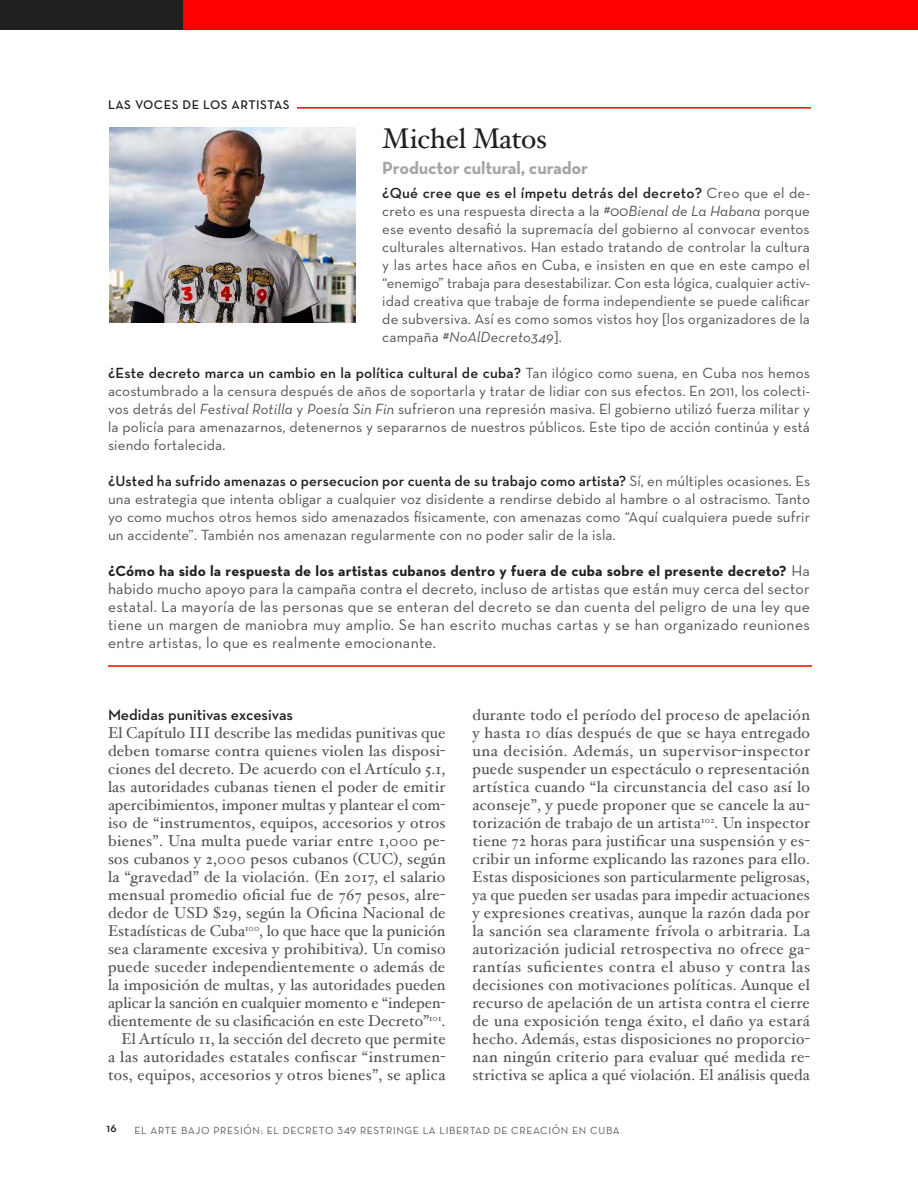
<style>
.page{position:relative;width:918px;height:1188px;background:#fff}
.page>*{position:absolute;margin:0;border:0;box-sizing:border-box;transform-origin:0 0}
.t1{font:28.5px "Hoefler Text";letter-spacing:-.01em;color:#221f1f}
.t2{font:700 18px "Neutraface Text";letter-spacing:-.01em;color:#a3a5a5}
.t3{font:15.75px/18px "Hoefler Text";letter-spacing:.01em;color:#515254;text-align:justify}
.t4{font:15.75px/18px "Neutraface Text";letter-spacing:.02em;color:#515254;text-align:justify}
.t5{font:600 15.75px "Neutraface Text";color:#221f1f}
.t6{font:15px/18px "Neutraface Text";letter-spacing:.01em;color:#515254;text-align:justify}
.t7{font:700 15px "Neutraface Text";letter-spacing:.01em;color:#221f1f}
.t8{font:600 12.75px "Neutraface Text";letter-spacing:.04em;color:#221f1f}
.t9{font:600 12px "Neutraface Text";color:#221f1f}
.t10{font:10.5px "Neutraface Text";letter-spacing:.06em;color:#57585a}
.s1{font-weight:600;color:#221f1f}
.s2{font-style:italic}
.s3{font-weight:400;font-size:15.75px;color:#515254}
</style>
<div class="page">
<div style="left:173px;top:0;width:745px;height:30px;background:#f00"></div>
<div style="left:0;top:0;width:183px;height:30px;background:#221f1f"></div>
<hr style="left:108px;top:665px;width:704px;height:2px;background:#f00">
<img style="left:109px;top:128px;width:246px;height:195px">
<hr style="left:297px;top:107px;width:514px;height:2px;background:#f00">
<p class="t8" style="left:108px;top:97px;width:183px">LAS VOCES DE LOS ARTISTAS</p>
<h1 class="t1" style="left:382px;top:121px;width:166px">Michel Matos</h1>
<p class="t2" style="left:382px;top:157px;width:207px">Productor cultural, curador</p>
<p class="t6" style="left:382px;top:184px;width:429px"><span class="s1">¿Qué cree que es el ímpetu detrás del decreto?</span> Creo que el de&shy;creto es una respuesta directa a la <span class="s2">#00Bienal de La Habana</span> porque ese evento desafió la supremacía del gobierno al convocar eventos culturales alternativos. Han estado tratando de controlar la cultura y las artes hace años en Cuba, e insisten en que en este campo el “enemigo” trabaja para desestabilizar. Con esta lógica, cualquier activ&shy;idad creativa que trabaje de forma independiente se puede calificar de subversiva. Así es como somos vistos hoy [los organizadores de la campaña <span class="s2">#NoAlDecreto349</span>].</p>
<p class="t6" style="left:108px;top:365px;width:704px"><span class="s1">¿Este decreto marca un cambio en la política cultural de cuba?</span> Tan ilógico como suena, en Cuba nos hemos acostumbrado a la censura después de años de soportarla y tratar de lidiar con sus efectos. En 2011, los colecti&shy;vos detrás del <span class="s2">Festival Rotilla</span> y <span class="s2">Poesía Sin Fin</span> sufrieron una represión masiva. El gobierno utilizó fuerza militar y la policía para amenazarnos, detenernos y separarnos de nuestros públicos. Este tipo de acción continúa y está siendo fortalecida.</p>
<p class="t6" style="left:108px;top:473px;width:704px"><span class="s1">¿Usted ha sufrido amenazas o persecucion por cuenta de su trabajo como artista?</span> Sí, en múltiples ocasiones. Es una estrategia que intenta obligar a cualquier voz disidente a rendirse debido al hambre o al ostracismo. Tanto yo como muchos otros hemos sido amenazados físicamente, con amenazas como “Aquí cualquiera puede sufrir un accidente”. También nos amenazan regularmente con no poder salir de la isla.</p>
<p class="t7" style="left:108px;top:562px;width:704px">¿Cómo ha sido la respuesta de los artistas cubanos dentro y fuera de cuba sobre el presente decreto? <span class="s3">Ha</span></p>
<p class="t4" style="left:108px;top:581px;width:704px">habido mucho apoyo para la campaña contra el decreto, incluso de artistas que están muy cerca del sector estatal. La mayoría de las personas que se enteran del decreto se dan cuenta del peligro de una ley que tiene un margen de maniobra muy amplio. Se han escrito muchas cartas y se han organizado reuniones entre artistas, lo que es realmente emocionante.</p>
<p class="t5" style="left:108px;top:705px;width:187px">Medidas punitivas excesivas</p>
<p class="t3" style="left:108px;top:724px;width:339px;text-align:right">El Capítulo III describe las medidas punitivas que deben tomarse contra quienes violen las disposi&shy;ciones del decreto. De acuerdo con el Artículo 5.1, las autoridades cubanas tienen el poder de emitir apercibimientos, imponer multas y plantear el com&shy;iso de “instrumentos, equipos, accesorios y otros bienes”. Una multa puede variar entre 1,000 pe&shy;sos cubanos y 2,000 pesos cubanos (CUC), según la “gravedad” de la violación. (En 2017, el salario mensual promedio oficial fue de 767 pesos, alre&shy;dedor de USD $29, según la Oficina Nacional de Estadísticas de Cuba<sup>100</sup>, lo que hace que la punición sea claramente excesiva y prohibitiva). Un comiso puede suceder independientemente o además de la imposición de multas, y las autoridades pueden aplicar la sanción en cualquier momento e “indepen&shy;dientemente de su clasificación en este Decreto”<sup>101</sup>.<br>El Artículo 11, la sección del decreto que permite<br>a las autoridades estatales confiscar “instrumen&shy;tos, equipos, accesorios y otros bienes”, se aplica</p>
<p class="t3" style="left:472px;top:706px;width:339px">durante todo el período del proceso de apelación y hasta 10 días después de que se haya entregado una decisión. Además, un supervisor-inspector puede suspender un espectáculo o representación artística cuando “la circunstancia del caso así lo aconseje”, y puede proponer que se cancele la au&shy;torización de trabajo de un artista<sup>102</sup>. Un inspector tiene 72 horas para justificar una suspensión y es&shy;cribir un informe explicando las razones para ello.<br>Estas disposiciones son particularmente peligrosas, ya que pueden ser usadas para impedir actuaciones y expresiones creativas, aunque la razón dada por la sanción sea claramente frívola o arbitraria. La autorización judicial retrospectiva no ofrece ga&shy;rantías suficientes contra el abuso y contra las decisiones con motivaciones políticas. Aunque el recurso de apelación de un artista contra el cierre de una exposición tenga éxito, el daño ya estará hecho. Además, estas disposiciones no proporcio&shy;nan ningún criterio para evaluar qué medida re&shy;strictiva se aplica a qué violación. El análisis queda</p>
<p class="t9" style="left:107px;top:1121px;width:12px">16</p>
<p class="t10" style="left:135px;top:1124px;width:487px">EL ARTE BAJO PRESIÓN: EL DECRETO 349 RESTRINGE LA LIBERTAD DE CREACIÓN EN CUBA</p>
</div>
